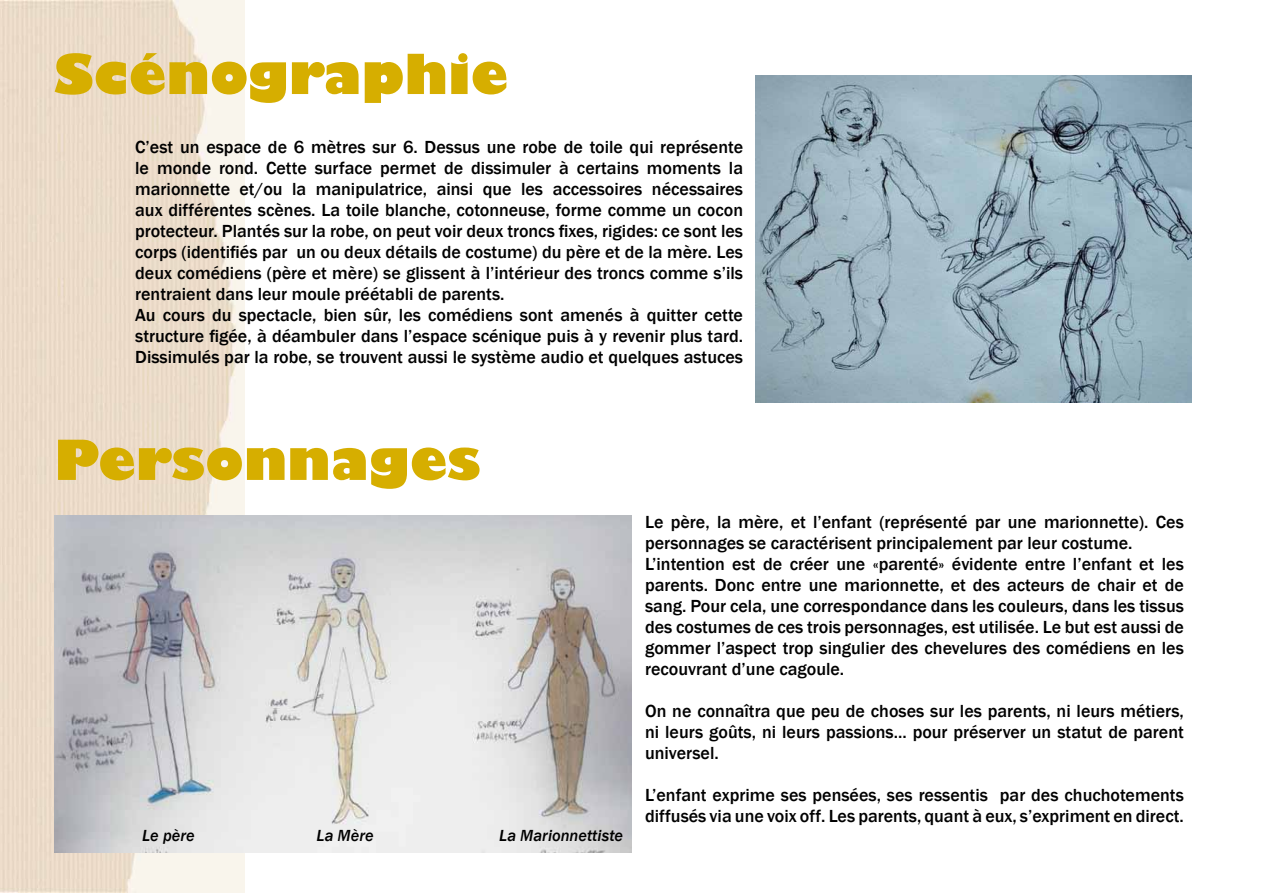
<style>
.page{position:relative;width:1263px;height:893px;background:#fff}
.page>*{position:absolute;margin:0;border:0;box-sizing:border-box;transform-origin:0 0}
.t1{font:800 54px "Gill Sans";color:#d6ae00}
.t2{font:500 18px/21px "Franklin Gothic";color:#000}
.t3{font:italic 500 16.5px "Franklin Gothic";color:#000}
</style>
<div class="page">
<img style="left:0;top:0;width:244px;height:893px">
<img style="left:756px;top:75px;width:435px;height:328px">
<img style="left:54px;top:516px;width:577px;height:337px">
<h1 class="t1" style="left:54px;top:40px;width:456px">Scénographie</h1>
<p class="t2" style="left:135px;top:137px;width:609px">C’est un espace de 6 mètres sur 6. Dessus une robe de toile qui représente le monde rond. Cette surface permet de dissimuler à certains moments la marionnette et/ou la manipulatrice, ainsi que les accessoires nécessaires aux différentes scènes. La toile blanche, cotonneuse, forme comme un cocon protecteur. Plantés sur la robe, on peut voir deux troncs fixes, rigides: ce sont les corps (identifiés par un ou deux détails de costume) du père et de la mère. Les deux comédiens (père et mère) se glissent à l’intérieur des troncs comme s’ils rentraient dans leur moule préétabli de parents.<br>Au cours du spectacle, bien sûr, les comédiens sont amenés à quitter cette structure figée, à déambuler dans l’espace scénique puis à y revenir plus tard.<br>Dissimulés par la robe, se trouvent aussi le système audio et quelques astuces</p>
<h1 class="t1" style="left:54px;top:426px;width:428px">Personnages</h1>
<p class="t3" style="left:142px;top:825px;width:54px">Le père</p>
<p class="t3" style="left:317px;top:825px;width:59px">La Mère</p>
<p class="t3" style="left:499px;top:825px;width:125px">La Marionnettiste</p>
<p class="t2" style="left:645px;top:511px;width:540px">Le père, la mère, et l’enfant (représenté par une marionnette). Ces personnages se caractérisent principalement par leur costume.<br>L’intention est de créer une «parenté» évidente entre l’enfant et les parents. Donc entre une marionnette, et des acteurs de chair et de sang. Pour cela, une correspondance dans les couleurs, dans les tissus des costumes de ces trois personnages, est utilisée. Le but est aussi de gommer l’aspect trop singulier des chevelures des comédiens en les recouvrant d’une cagoule.</p>
<p class="t2" style="left:645px;top:701px;width:540px;text-align:justify">On ne connaîtra que peu de choses sur les parents, ni leurs métiers, ni leurs goûts, ni leurs passions... pour préserver un statut de parent universel.</p>
<p class="t2" style="left:645px;top:785px;width:540px">L’enfant exprime ses pensées, ses ressentis par des chuchotements diffusés via une voix off. Les parents, quant à eux, s’expriment en direct.</p>
</div>
